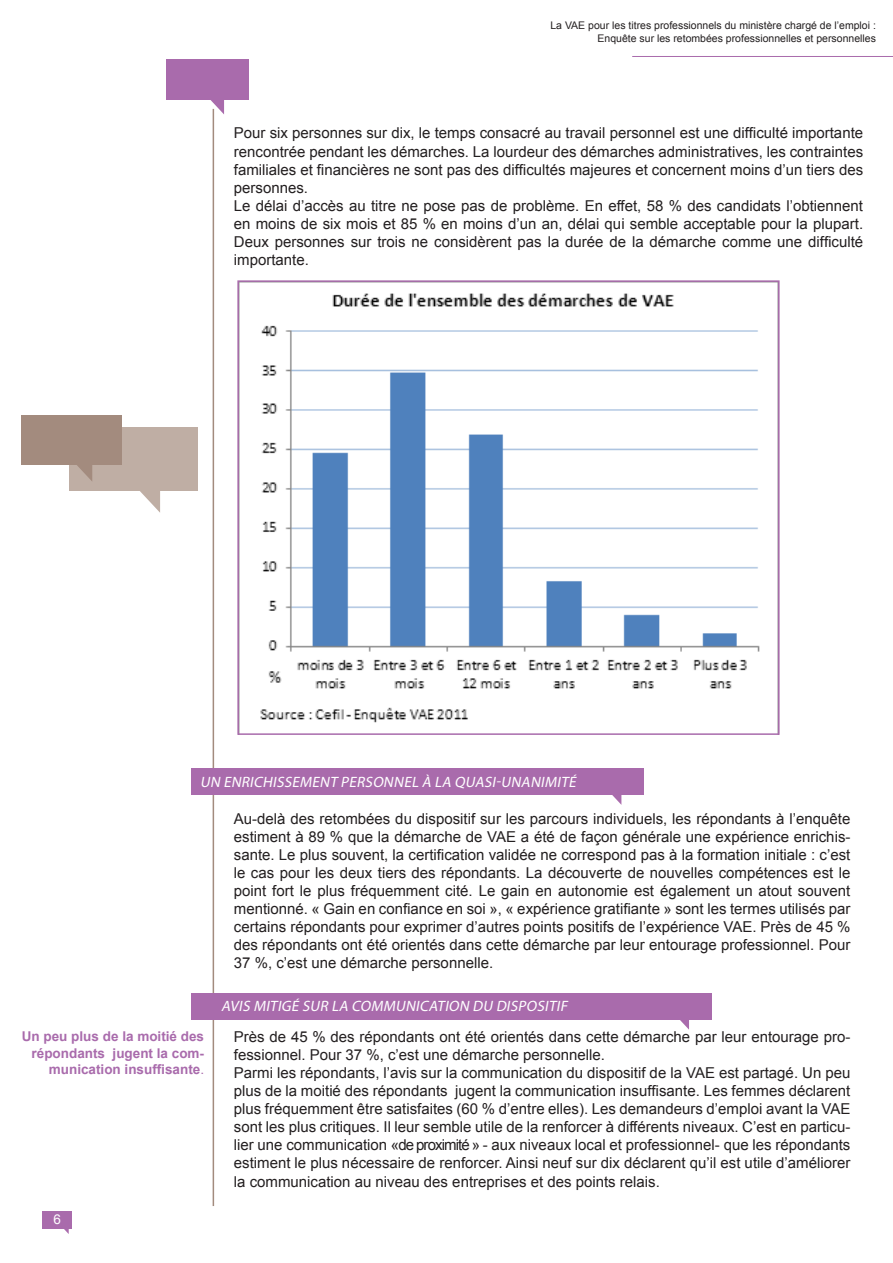
<style>
.page{position:relative;width:893px;height:1263px;background:#fff}
.page>*{position:absolute;margin:0;border:0;box-sizing:border-box;transform-origin:0 0}
.t1{font:15px/18px "Arial";color:#231f20;text-align:justify}
.t2{font:italic 15px "Myriad Pro";color:#fff}
.t3{font:700 13.5px/16.2px "Arial";color:#a96bac;text-align:right}
.t4{font:13.5px "Arial";color:#fff}
.t5{font:10.5px "Arial";color:#231f20}
.s1{font-weight:400}
</style>
<div class="page">
<hr style="left:213px;top:109px;width:1px;height:1097px;background:#a38b7e">
<div style="left:166px;top:60px;width:82px;height:40px;background:#a96bac"></div>
<svg style="left:210px;top:100px;width:14px;height:14px"></svg>
<div style="left:69px;top:427px;width:129px;height:64px;background:#bfaea4"></div>
<svg style="left:140px;top:491px;width:20px;height:22px"></svg>
<div style="left:21px;top:415px;width:101px;height:49px;background:#a38b7e"></div>
<svg style="left:60px;top:464px;width:32px;height:17px"></svg>
<svg style="left:64px;top:1229px;width:5px;height:5px"></svg>
<div style="left:42px;top:1211px;width:30px;height:18px;background:#a96bac"></div>
<hr style="left:632px;top:56px;width:261px;height:1px;background:#a96bac">
<div style="left:191px;top:768px;width:453px;height:26px;background:#a96bac"></div>
<svg style="left:595px;top:794px;width:26px;height:11px"></svg>
<div style="left:191px;top:993px;width:520px;height:26px;background:#a96bac"></div>
<svg style="left:662px;top:1019px;width:27px;height:11px"></svg>
<img style="left:260px;top:293px;width:500px;height:430px">
<div style="left:237px;top:280px;width:543px;height:455px;border:2px solid #a96bac"></div>
<p class="t5" style="left:550px;top:18px;width:327px">La VAE pour les titres professionnels du ministère chargé de l’emploi :</p>
<p class="t5" style="left:597px;top:31px;width:280px">Enquête sur les retombées professionnelles et personnelles</p>
<p class="t1" style="left:234px;top:124px;width:631px">Pour six personnes sur dix, le temps consacré au travail personnel est une difficulté importante rencontrée pendant les démarches. La lourdeur des démarches administratives, les contraintes familiales et financières ne sont pas des difficultés majeures et concernent moins d’un tiers des personnes.</p>
<p class="t1" style="left:234px;top:196px;width:631px">Le délai d’accès au titre ne pose pas de problème. En effet, 58 % des candidats l’obtiennent en moins de six mois et 85 % en moins d’un an, délai qui semble acceptable pour la plupart.<br>Deux personnes sur trois ne considèrent pas la durée de la démarche comme une difficulté importante.</p>
<p class="t2" style="left:200px;top:772px;width:380px">UN ENRICHISSEMENT PERSONNEL À LA QUASI-UNANIMITÉ</p>
<p class="t1" style="left:234px;top:809px;width:618px">Au-delà des retombées du dispositif sur les parcours individuels, les répondants à l’enquête estiment à 89 % que la démarche de VAE a été de façon générale une expérience enrichis&shy;sante. Le plus souvent, la certification validée ne correspond pas à la formation initiale : c’est le cas pour les deux tiers des répondants. La découverte de nouvelles compétences est le point fort le plus fréquemment cité. Le gain en autonomie est également un atout souvent mentionné. « Gain en confiance en soi », « expérience gratifiante » sont les termes utilisés par certains répondants pour exprimer d’autres points positifs de l’expérience VAE. Près de 45 % des répondants ont été orientés dans cette démarche par leur entourage professionnel. Pour 37 %, c’est une démarche personnelle.</p>
<p class="t2" style="left:221px;top:996px;width:351px">AVIS MITIGÉ SUR LA COMMUNICATION DU DISPOSITIF</p>
<p class="t1" style="left:234px;top:1028px;width:618px">Près de 45 % des répondants ont été orientés dans cette démarche par leur entourage pro&shy;fessionnel. Pour 37 %, c’est une démarche personnelle.</p>
<p class="t1" style="left:234px;top:1064px;width:618px">Parmi les répondants, l’avis sur la communication du dispositif de la VAE est partagé. Un peu plus de la moitié des répondants jugent la communication insuffisante. Les femmes déclarent plus fréquemment être satisfaites (60 % d’entre elles). Les demandeurs d’emploi avant la VAE sont les plus critiques. Il leur semble utile de la renforcer à différents niveaux. C’est en particu&shy;lier une communication «de proximité » - aux niveaux local et professionnel- que les répondants estiment le plus nécessaire de renforcer. Ainsi neuf sur dix déclarent qu’il est utile d’améliorer la communication au niveau des entreprises et des points relais.</p>
<p class="t3" style="left:22px;top:1029px;width:184px">Un peu plus de la moitié des répondants jugent la com&shy;munication insuffisante<span class="s1">.</span></p>
<p class="t4" style="left:53px;top:1210px;width:9px">6</p>
</div>
